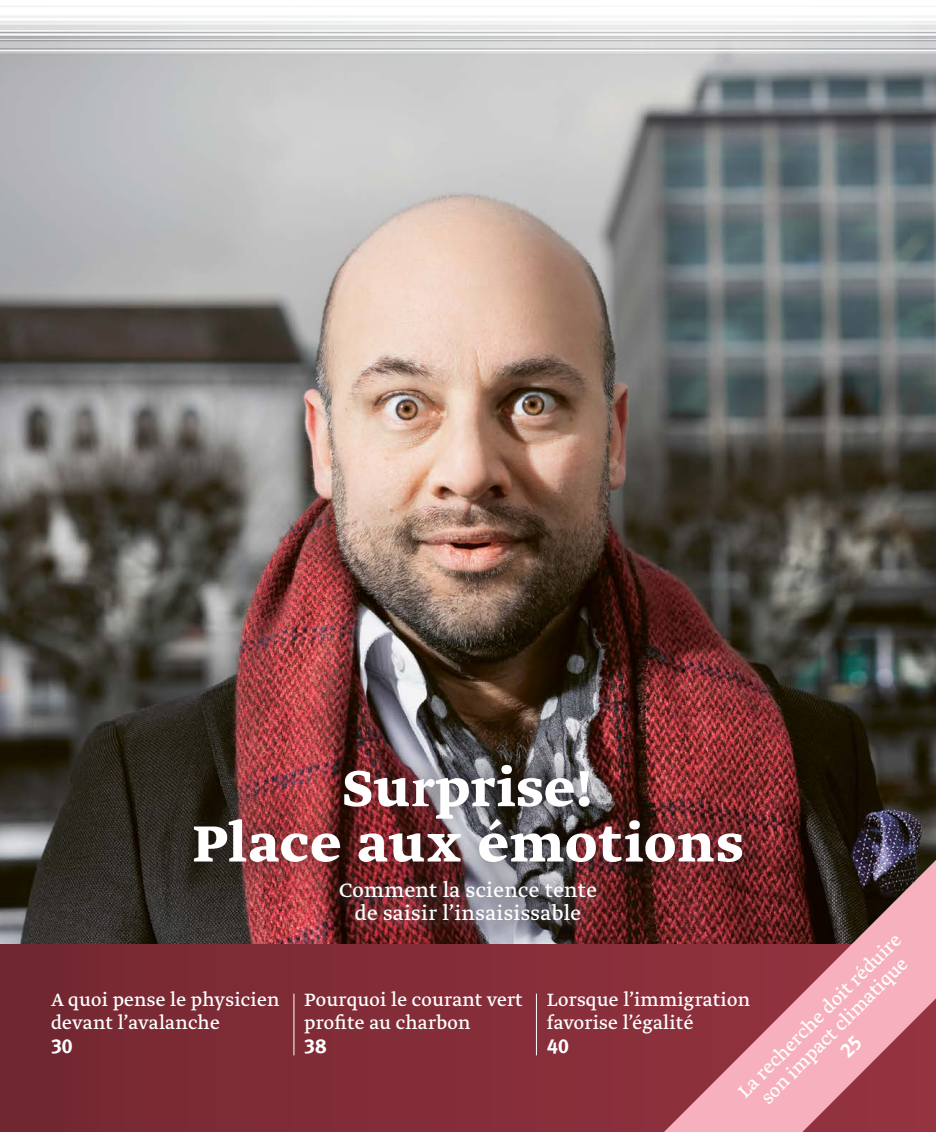
<style>
.page{position:relative;width:936px;height:1132px;background:#fff}
.page>*{position:absolute;margin:0;border:0;box-sizing:border-box;transform-origin:0 0}
._120_coverhead_4_pt{font:700 60px/55.3px "Greta Text Std";letter-spacing:.02em;color:#fff;text-align:center}
._92_greta-under_15_2{font:22.8px/22.5px "Greta Text Std";letter-spacing:.015em;color:#fff;text-align:center}
._92_greta-under_anri{font:21px/22.5px "Greta Text Std";letter-spacing:.01em;color:#fff}
._92_greta-under_axia{font:21px/21px "Greta Text Std";color:#fff;text-align:center}
._92_greta-under_anri-2{font:700 20.25px "Meta OT";color:#fff}
.s1{font-family:"Minion Pro"}
</style>
<div class="page">
<img style="left:0;top:60px;width:935px;height:884px">
<svg style="left:0;top:944px;width:664px;height:187px;background:#7f2b36"></svg>
<svg style="left:664px;top:859px;width:271px;height:272px;background:#874249"></svg>
<svg style="left:725px;top:923px;width:194px;height:193px;background:#c47783"></svg>
<hr style="left:293px;top:993px;width:1px;height:61px;background:#fff">
<hr style="left:536px;top:993px;width:1px;height:61px;background:#fff">
<svg style="left:463px;top:934px;width:117px;height:9px"></svg>
<div style="left:329px;top:870px;width:281px;height:64px;background:#6f6e7c;opacity:.8"></div>
<svg style="left:407px;top:733px;width:181px;height:10px;background:#56504e"></svg>
<div style="left:175px;top:743px;width:591px;height:144px;background:#201922;opacity:.6"></div>
<svg style="left:839px;top:1035px;width:24px;height:23px"></svg>
<p class="_120_coverhead_4_pt" style="left:192px;top:763px;width:552px">Su<span class="s1">r</span>prise!<br>Place aux émotions</p>
<p class="_92_greta-under_anri" style="left:51px;top:989px;width:230px">A quoi pense le physicien devant l’avalanche</p>
<p class="_92_greta-under_anri-2" style="left:51px;top:1032px;width:23px">30</p>
<p class="_92_greta-under_15_2" style="left:339px;top:880px;width:259px">Comment la science tente de saisir l’insaisissable</p>
<p class="_92_greta-under_anri" style="left:304px;top:989px;width:220px">Pourquoi le courant vert profite au charbon</p>
<p class="_92_greta-under_anri-2" style="left:304px;top:1032px;width:24px">38</p>
<p class="_92_greta-under_axia" style="left:734px;top:1087px;width:224px;rotate:-45deg">La recherche doit réduire son impact climatique</p>
<p class="_92_greta-under_anri" style="left:546px;top:989px;width:205px">Lorsque l’immigration favorise l’égalité</p>
<p class="_92_greta-under_anri-2" style="left:546px;top:1032px;width:24px">40</p>
</div>
